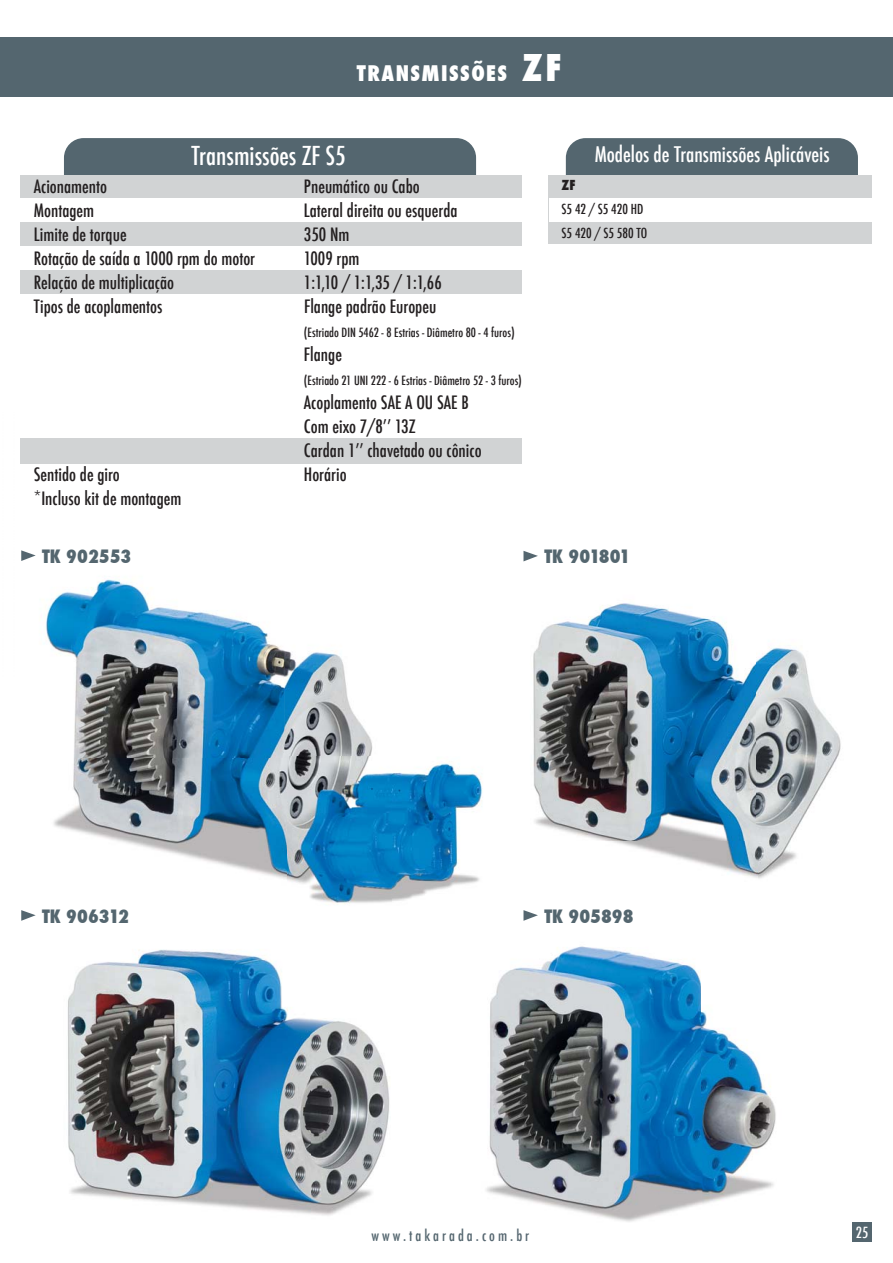
<style>
.page{position:relative;width:893px;height:1263px;background:#fff}
.page>*{position:absolute;margin:0;border:0;box-sizing:border-box;transform-origin:0 0}
.t1{font:500 condensed 25.5px "Futura";color:#fff}
.t2{font:500 condensed 21px "Futura";color:#fff}
.t3{font:800 condensed 21px "Futura";letter-spacing:.07em;color:#fff}
.t4{font:500 condensed 18px/24px "Futura";color:#231f20}
.t5{font:800 condensed 18px "Futura";color:#54666f}
.t6{font:800 condensed 18px "Futura";letter-spacing:-.025em;color:#54666f}
.t7{font:500 condensed 15px "Futura";letter-spacing:.2em;color:#54666f}
.t8{font:500 condensed 15px "Futura";color:#fff}
.t9{font:500 condensed 15px "Futura";color:#556670}
.t10{font:500 condensed 13.5px/24px "Futura";color:#231f20}
.t11{font:800 condensed 13.5px "Futura";color:#231f20}
.t12{font:500 condensed 12.45px "Futura";color:#231f20}
.s1{font-size:36px}
.s2{color:#556670}
</style>
<div class="page">
<div style="left:0;top:37px;width:893px;height:60px;background:#54666f"></div>
<div style="left:853px;top:1222px;width:19px;height:20px;background:#54666f"></div>
<img style="left:533px;top:603px;width:308px;height:276px">
<img style="left:46px;top:579px;width:327px;height:180px">
<img style="left:53px;top:759px;width:234px;height:120px">
<div style="left:64px;top:138px;width:412px;height:37px;background:#54666f"></div>
<div style="left:21px;top:175px;width:501px;height:288px;background:#d1d3d4"></div>
<div style="left:18px;top:198px;width:507px;height:24px;background:#fff"></div>
<div style="left:18px;top:246px;width:503px;height:24px;background:#fff"></div>
<div style="left:18px;top:294px;width:507px;height:24px;background:#fff"></div>
<div style="left:18px;top:318px;width:507px;height:24px;background:#fff"></div>
<div style="left:18px;top:342px;width:507px;height:96px;background:#fff"></div>
<div style="left:566px;top:138px;width:292px;height:37px;background:#54666f"></div>
<div style="left:549px;top:175px;width:323px;height:68px;background:#d1d3d4"></div>
<div style="left:549px;top:198px;width:323px;height:24px;background:#fff"></div>
<svg style="left:523px;top:551px;width:15px;height:10px"></svg>
<svg style="left:21px;top:550px;width:15px;height:11px"></svg>
<svg style="left:21px;top:910px;width:15px;height:11px"></svg>
<svg style="left:523px;top:910px;width:15px;height:11px"></svg>
<img style="left:392px;top:763px;width:91px;height:138px">
<img style="left:287px;top:756px;width:105px;height:148px">
<img style="left:68px;top:949px;width:322px;height:267px">
<img style="left:486px;top:946px;width:290px;height:276px">
<p class="t3" style="left:357px;top:59px;width:206px">TRANSMISSÕES <span class="s1">ZF</span></p>
<h1 class="t1" style="left:192px;top:139px;width:156px">Transmissões ZF S5</h1>
<p class="t2" style="left:595px;top:141px;width:236px">Modelos de Transmissões Aplicáveis</p>
<p class="t4" style="left:34px;top:175px;width:75px">Acionamento</p>
<p class="t4" style="left:304px;top:175px;width:117px">Pneumático ou Cabo</p>
<p class="t4" style="left:34px;top:199px;width:62px">Montagem</p>
<p class="t4" style="left:304px;top:199px;width:155px">Lateral direita ou esquerda</p>
<p class="t4" style="left:34px;top:223px;width:94px">Limite de torque</p>
<p class="t4" style="left:304px;top:223px;width:47px">350 Nm</p>
<p class="t4" style="left:34px;top:247px;width:223px">Rotação de saída a 1000 rpm do motor</p>
<p class="t4" style="left:304px;top:247px;width:57px">1009 rpm</p>
<p class="t4" style="left:34px;top:271px;width:142px">Relação de multiplicação</p>
<p class="t4" style="left:304px;top:271px;width:139px">1:1,10 / 1:1,35 / 1:1,66</p>
<p class="t4" style="left:34px;top:295px;width:130px">Tipos de acoplamentos</p>
<p class="t4" style="left:304px;top:295px;width:134px">Flange padrão Europeu</p>
<p class="t12" style="left:304px;top:325px;width:212px">(Estriado DIN 5462 - 8 Estrias - Diâmetro 80 - 4 furos)</p>
<p class="t4" style="left:304px;top:343px;width:40px">Flange</p>
<p class="t12" style="left:304px;top:373px;width:220px">(Estriado 21 UNI 222 - 6 Estrias - Diâmetro 52 - 3 furos)</p>
<p class="t4" style="left:304px;top:391px;width:179px">Acoplamento SAE A OU SAE B<br>Com eixo 7/8ʼʼ 13Z<br>Cardan 1ʼʼ chavetado ou cônico</p>
<p class="t4" style="left:34px;top:463px;width:87px">Sentido de giro</p>
<p class="t4" style="left:304px;top:463px;width:44px">Horário</p>
<p class="t4" style="left:34px;top:487px;width:149px">*Incluso kit de montagem</p>
<p class="t11" style="left:562px;top:175px;width:15px">ZF</p>
<p class="t10" style="left:562px;top:197px;width:87px">S5 42 / S5 420 HD<br>S5 420 / S5 580 TO</p>
<p class="t5" style="left:42px;top:544px;width:91px">TK 902553</p>
<p class="t6" style="left:544px;top:544px;width:87px">TK 901801</p>
<p class="t5" style="left:42px;top:904px;width:88px">TK 906312</p>
<p class="t5" style="left:544px;top:904px;width:91px">TK 905898</p>
<p class="t7" style="left:372px;top:1226px;width:159px">www. akarad<span class="s2">a.com.br</span></p>
<p class="t8" style="left:856px;top:1222px;width:14px">25</p>
<p class="t9" style="left:409px;top:1226px;width:5px">t</p>
</div>
